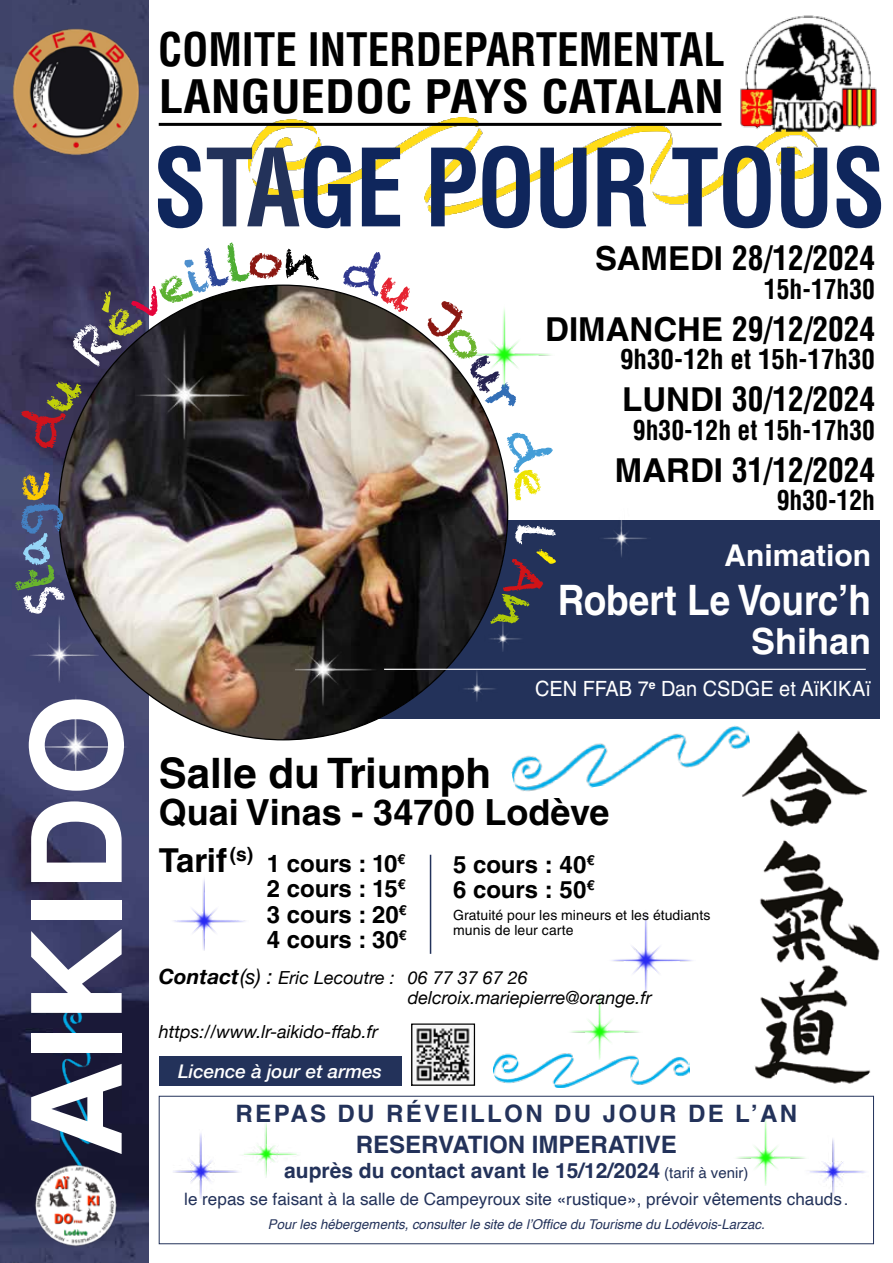
<style>
.page{position:relative;width:893px;height:1263px;background:#fff}
.page>*{position:absolute;margin:0;border:0;box-sizing:border-box;transform-origin:0 0}
.t1{font:700 126px "Helvetica LT Std";color:#fff;scale:1.05 1}
.t2{font:700 condensed 105px "Helvetica LT Std";letter-spacing:-.02em;color:#0f265c;scale:.92 1}
.t3{font:700 condensed 45px/46.5px "Helvetica LT Std";color:#000;scale:.96 1}
.t4{font:700 42px "Helvetica LT Std";color:#fff;scale:.88 1}
.t5{font:700 42px "Helvetica LT Std";color:#000}
.t6{font:700 36px "Helvetica LT Std";color:#000}
.t7{font:700 36px "Helvetica LT Std";color:#fff}
.t8{font:700 condensed 33px "Helvetica LT Std";color:#000;scale:.95 1}
.t9{font:700 33px "Helvetica LT Std";letter-spacing:-.01em;color:#000}
.t10{font:700 30px "Helvetica LT Std";color:#fff}
.t11{font:700 condensed 27px "Helvetica LT Std";color:#000;scale:.95 1}
.t12{font:700 condensed 27px "Helvetica LT Std";color:#000}
.t13{font:700 24px/25.5px "Helvetica LT Std";color:#000;text-align:justify}
.t14{font:700 24px/31.5px "Helvetica";letter-spacing:.015em;color:#23325a;text-align:center}
.t15{font:700 21px "Helvetica";color:#23325a}
.t16{font:21px "Helvetica LT Std";color:#fff;scale:.95 1}
.t17{font:italic 500 18.9px "Helvetica Neue";color:#fff}
.t18{font:italic 18px/19.5px "Helvetica Neue";color:#000}
.t19{font:17.1px "Helvetica";color:#23325a}
.t20{font:13.95px/15px "Helvetica LT Std";letter-spacing:.005em;color:#000}
.t21{font:italic 13.5px "Helvetica";color:#23325a}
.s1{color:#23325a}
.s2{font-stretch:normal}
.s3{font-weight:700;font-size:21px}
.s4{font-size:21px}
.s5{font-weight:400;font-size:15px}
</style>
<div class="page">
<img style="left:0;top:0;width:149px;height:1263px">
<img style="left:753px;top:730px;width:127px;height:354px">
<div style="left:258px;top:520px;width:622px;height:199px;background:#23325a"></div>
<img style="left:511px;top:725px;width:242px;height:72px">
<img style="left:43px;top:1073px;width:50px;height:90px">
<img style="left:494px;top:1053px;width:195px;height:34px">
<img style="left:249px;top:117px;width:573px;height:99px">
<img style="left:59px;top:287px;width:449px;height:453px">
<img style="left:295px;top:613px;width:83px;height:96px">
<div style="left:27px;top:691px;width:104px;height:96px;background:#454875"></div>
<img style="left:21px;top:612px;width:80px;height:74px">
<img style="left:603px;top:520px;width:44px;height:37px">
<img style="left:484px;top:617px;width:37px;height:36px">
<img style="left:458px;top:668px;width:39px;height:36px">
<img style="left:611px;top:914px;width:82px;height:79px">
<img style="left:810px;top:1138px;width:56px;height:58px">
<img style="left:173px;top:1133px;width:63px;height:66px">
<img style="left:519px;top:353px;width:32px;height:3px">
<img style="left:736px;top:1118px;width:70px;height:68px">
<img style="left:561px;top:988px;width:81px;height:75px">
<img style="left:236px;top:1122px;width:61px;height:55px">
<img style="left:11px;top:27px;width:138px;height:131px">
<img style="left:739px;top:15px;width:138px;height:118px">
<hr style="left:159px;top:123px;width:562px;height:3px;background:#000">
<hr style="left:384px;top:669px;width:482px;height:1px;background:#fff">
<img style="left:28px;top:1163px;width:96px;height:88px">
<div style="left:159px;top:1056px;width:242px;height:30px;background:#23325a"></div>
<img style="left:416px;top:1026px;width:55px;height:57px">
<div style="left:411px;top:1023px;width:64px;height:63px;border:1px solid #000"></div>
<div style="left:159px;top:1096px;width:715px;height:148px;border:1px solid #23325a"></div>
<svg style="left:12px;top:469px;width:55px;height:148px;background:#43466d"></svg>
<svg style="left:13px;top:240px;width:308px;height:211px"></svg>
<svg style="left:340px;top:287px;width:179px;height:129px"></svg>
<svg style="left:504px;top:425px;width:4px;height:76px"></svg>
<svg style="left:489px;top:524px;width:32px;height:111px"></svg>
<svg style="left:0;top:807px;width:245px;height:266px"></svg>
<svg style="left:429px;top:854px;width:3px;height:100px"></svg>
<svg style="left:479px;top:1095px;width:32px;height:3px"></svg>
<h1 class="t1" style="left:0;top:1157px;width:443px;rotate:-90deg">AIKIDO</h1>
<h3 class="t3" style="left:158px;top:26px;width:592px">COMITE INTERDEPARTEMENTAL<br>LANGUEDOC PAYS CATALAN</h3>
<h2 class="t2" style="left:153px;top:122px;width:798px">S<span class="s1">TA</span>GE POUR TOUS</h2>
<h3 class="t8" style="left:595px;top:238px;width:296px"><span class="s2">SAMEDI</span> 28/12/2024</h3>
<h3 class="t11" style="left:764px;top:272px;width:118px">15h-17h30</h3>
<h3 class="t8" style="left:545px;top:308px;width:349px"><span class="s2">DIMANCHE</span> 29/12/2024</h3>
<h3 class="t12" style="left:620px;top:343px;width:256px">9h30-12h et 15h-17h30</h3>
<h3 class="t8" style="left:622px;top:379px;width:268px"><span class="s2">LUNDI</span> 30/12/2024</h3>
<h3 class="t11" style="left:633px;top:413px;width:256px">9h30-12h et 15h-17h30</h3>
<h3 class="t8" style="left:615px;top:449px;width:275px"><span class="s2">MARDI</span> 31/12/2024</h3>
<h3 class="t11" style="left:777px;top:484px;width:105px">9h30-12h</h3>
<h3 class="t10" style="left:724px;top:537px;width:148px">Animation</h3>
<h3 class="t4" style="left:558px;top:575px;width:358px">Robert Le Vourc’h</h3>
<h3 class="t7" style="left:751px;top:620px;width:122px">Shihan</h3>
<p class="t16" style="left:535px;top:677px;width:355px">CEN FFAB 7<sup>e</sup> Dan CSDGE et AïKIKAï</p>
<h3 class="t5" style="left:159px;top:747px;width:334px">Salle du Triumph</h3>
<h3 class="t6" style="left:159px;top:791px;width:452px">Quai Vinas - 34700 Lodève</h3>
<h3 class="t9" style="left:159px;top:840px;width:96px">Tarif<sup>(s)</sup></h3>
<h3 class="t13" style="left:267px;top:850px;width:141px">1 cours : 10<sup>€ </sup>2 cours : 15<sup>€ </sup>3 cours : 20<sup>€ </sup>4 cours : 30<sup>€</sup></h3>
<h3 class="t13" style="left:453px;top:851px;width:143px">5 cours : 40<sup>€<br></sup>6 cours : 50<sup>€</sup></h3>
<p class="t20" style="left:453px;top:908px;width:259px">Gratuité pour les mineurs et les étudiants munis de leur carte</p>
<p class="t18" style="left:408px;top:969px;width:246px;text-indent:-249px"><span class="s3">Contact</span><span class="s4">(s) :</span> Eric Lecoutre : 06 77 37 67 26 delcroix.mariepierre@orange.fr</p>
<p class="t18" style="left:159px;top:1023px;width:221px">https://www.lr-aikido-ffab.fr</p>
<p class="t17" style="left:178px;top:1055px;width:205px">Licence à jour et armes</p>
<h3 class="t14" style="left:236px;top:1100px;width:563px">REPAS DU RÉVEILLON DU JOUR DE L’AN<br>RESERVATION IMPERATIVE</h3>
<p class="t15" style="left:284px;top:1157px;width:466px">auprès du contact avant le 15/12/2024 <span class="s5">(tarif à venir)</span></p>
<p class="t19" style="left:184px;top:1185px;width:666px">le repas se faisant à la salle de Campeyroux site «rustique», prévoir vêtements chauds.</p>
<p class="t21" style="left:268px;top:1213px;width:498px">Pour les hébergements, consulter le site de l’Office du Tourisme du Lodévois-Larzac.</p>
</div>
